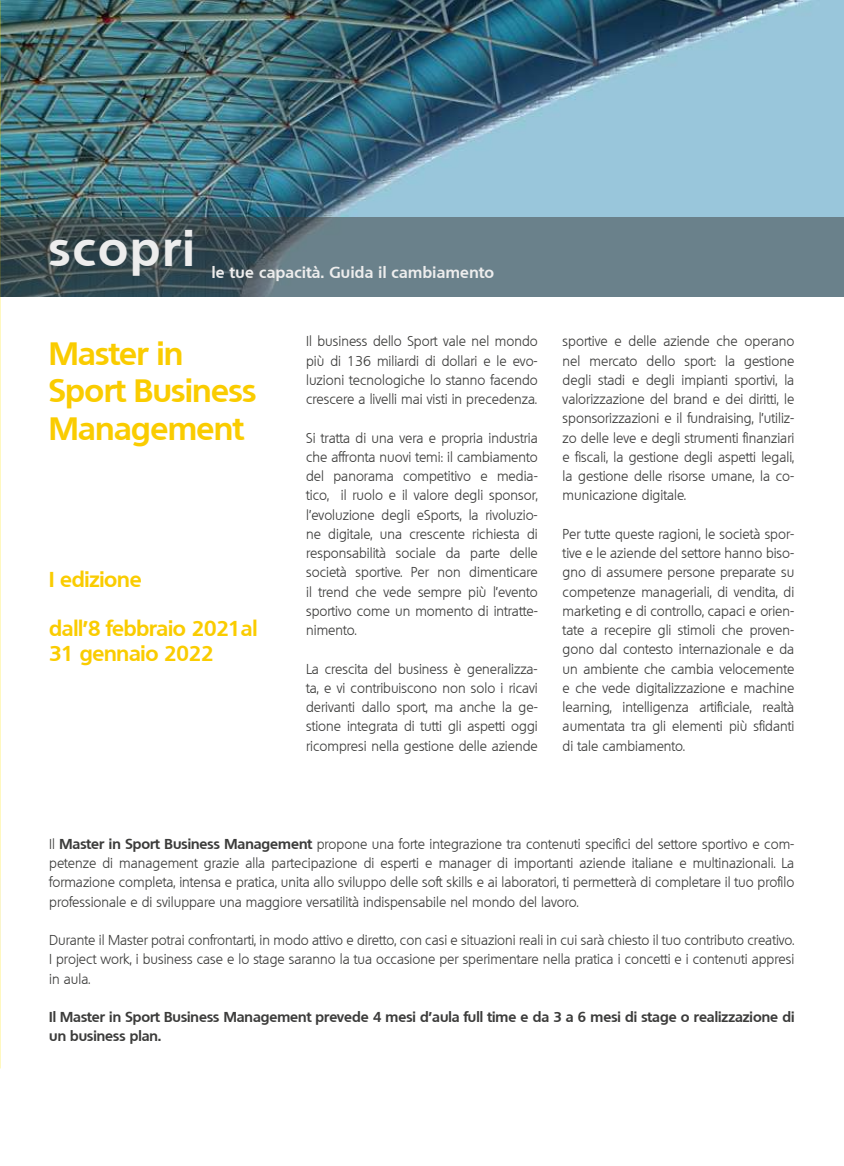
<style>
.page{position:relative;width:844px;height:1166px;background:#fff}
.page>*{position:absolute;margin:0;border:0;box-sizing:border-box;transform-origin:0 0}
.t1{font:700 48.12px "Quebec";letter-spacing:.05em;color:#ededed}
.t2{font:700 31.5px/37.8px "Quebec";letter-spacing:-.01em;color:#facc00}
.t3{font:700 21px/24.5px "Quebec";letter-spacing:-.01em;color:#facc00}
.t4{font:700 15.4px "Quebec";letter-spacing:.025em;color:#ededed}
.t5{font:300 14px/19.2px "Quebec";color:#3c3c3b;text-align:justify}
.t6{font:700 14px/19.2px "Quebec";color:#3c3c3b}
.s1{font-weight:700}
</style>
<div class="page">
<img style="left:0;top:0;width:843px;height:217px">
<img style="left:0;top:893px;width:1px;height:89px">
<svg style="left:0;top:0;width:1px;height:16px"></svg>
<img style="left:0;top:24px;width:1px;height:207px">
<img style="left:0;top:231px;width:1px;height:207px">
<img style="left:0;top:645px;width:1px;height:207px">
<img style="left:0;top:852px;width:1px;height:41px">
<svg style="left:0;top:217px;width:843px;height:80px;background:#596f77"></svg>
<h1 class="t1" style="left:49px;top:217px;width:147px">scopri</h1>
<p class="t4" style="left:211px;top:262px;width:284px">le tue capacità. Guida il cambiamento</p>
<h2 class="t2" style="left:49px;top:333px;width:209px">Master in<br>Sport Business<br>Management</h2>
<h3 class="t3" style="left:49px;top:567px;width:94px">I edizione</h3>
<h3 class="t3" style="left:49px;top:616px;width:210px">dall'8 febbraio 2021al<br>31 gennaio 2022</h3>
<p class="t5" style="left:306px;top:332px;width:233px">Il business dello Sport vale nel mondo più di 136 miliardi di dollari e le evo&shy;luzioni tecnologiche lo stanno facendo crescere a livelli mai visti in precedenza.</p>
<p class="t5" style="left:306px;top:428px;width:233px">Si tratta di una vera e propria industria che affronta nuovi temi: il cambiamento del panorama competitivo e media&shy;tico, il ruolo e il valore degli sponsor, l’evoluzione degli eSports, la rivoluzio&shy;ne digitale, una crescente richiesta di responsabilità sociale da parte delle società sportive. Per non dimenticare il trend che vede sempre più l’evento sportivo come un momento di intratte&shy;nimento.</p>
<p class="t5" style="left:306px;top:659px;width:233px">La crescita del business è generalizza&shy;ta, e vi contribuiscono non solo i ricavi derivanti dallo sport, ma anche la ge&shy;stione integrata di tutti gli aspetti oggi ricompresi nella gestione delle aziende</p>
<p class="t5" style="left:562px;top:332px;width:233px">sportive e delle aziende che operano nel mercato dello sport: la gestione degli stadi e degli impianti sportivi, la valorizzazione del brand e dei diritti, le sponsorizzazioni e il fundraising, l’utiliz&shy;zo delle leve e degli strumenti finanziari e fiscali, la gestione degli aspetti legali, la gestione delle risorse umane, la co&shy;municazione digitale.</p>
<p class="t5" style="left:562px;top:524px;width:233px">Per tutte queste ragioni, le società spor&shy;tive e le aziende del settore hanno biso&shy;gno di assumere persone preparate su competenze manageriali, di vendita, di marketing e di controllo, capaci e orien&shy;tate a recepire gli stimoli che proven&shy;gono dal contesto internazionale e da un ambiente che cambia velocemente e che vede digitalizzazione e machine learning, intelligenza artificiale, realtà aumentata tra gli elementi più sfidanti di tale cambiamento.</p>
<p class="t5" style="left:49px;top:834px;width:746px">Il <span class="s1">Master in Sport Business Management</span> propone una forte integrazione tra contenuti specifici del settore sportivo e com&shy;petenze di management grazie alla partecipazione di esperti e manager di importanti aziende italiane e multinazionali. La formazione completa, intensa e pratica, unita allo sviluppo delle soft skills e ai laboratori, ti permetterà di completare il tuo profilo professionale e di sviluppare una maggiore versatilità indispensabile nel mondo del lavoro.</p>
<p class="t5" style="left:49px;top:930px;width:746px">Durante il Master potrai confrontarti, in modo attivo e diretto, con casi e situazioni reali in cui sarà chiesto il tuo contributo creativo.<br>I project work, i business case e lo stage saranno la tua occasione per sperimentare nella pratica i concetti e i contenuti appresi in aula.</p>
<p class="t6" style="left:49px;top:1007px;width:746px">Il Master in Sport Business Management prevede 4 mesi d’aula full time e da 3 a 6 mesi di stage o realizzazione di un business plan.</p>
</div>
